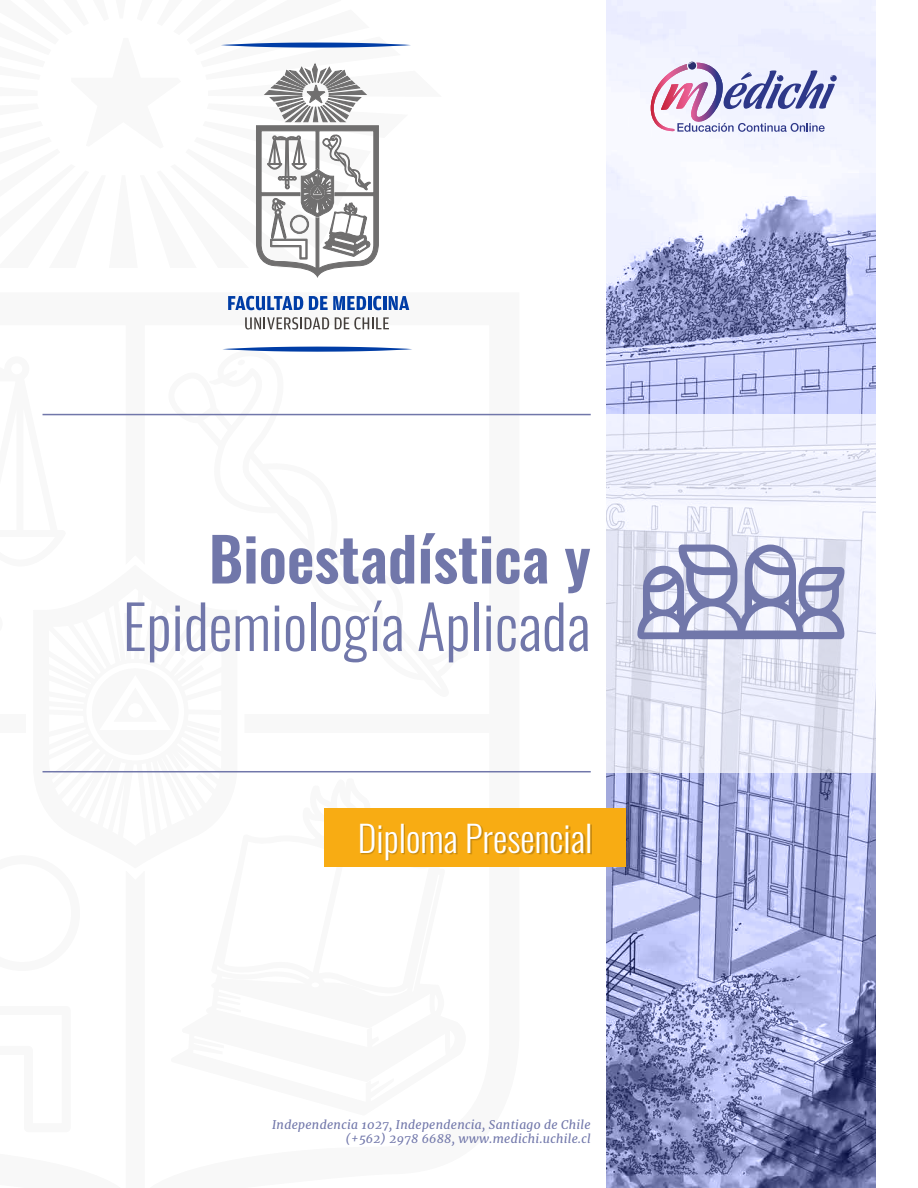
<style>
.page{position:relative;width:918px;height:1188px;background:#fff}
.page>*{position:absolute;margin:0;border:0;box-sizing:border-box;transform-origin:0 0}
.t1{font:300 60px "Oswald";color:#7177aa}
.t2{font:600 60px "Oswald";color:#7177aa}
.t3{font:300 36px "Oswald";color:#fff}
.t4{font:italic 12px/14.4px "Merriweather";letter-spacing:.025em;color:#7177aa;text-align:right}
</style>
<div class="page">
<img style="left:606px;top:1px;width:269px;height:1187px">
<svg style="left:245px;top:317px;width:84px;height:13px"></svg>
<svg style="left:335px;top:317px;width:54px;height:13px"></svg>
<svg style="left:228px;top:296px;width:75px;height:14px"></svg>
<svg style="left:309px;top:296px;width:57px;height:14px"></svg>
<hr style="left:368px;top:296px;width:3px;height:14px;background:#003da6">
<svg style="left:373px;top:296px;width:9px;height:14px"></svg>
<hr style="left:383px;top:296px;width:3px;height:14px;background:#003da6">
<svg style="left:389px;top:296px;width:20px;height:14px"></svg>
<svg style="left:221px;top:42px;width:190px;height:236px"></svg>
<svg style="left:223px;top:347px;width:189px;height:5px"></svg>
<div style="left:830px;top:75px;width:7px;height:6px;background:#2e3889;border-radius:50%"></div>
<svg style="left:649px;top:62px;width:186px;height:70px"></svg>
<svg style="left:606px;top:415px;width:270px;height:358px;fill:#eef0ff"></svg>
<hr style="left:43px;top:771px;width:548px;height:1px;background:#7177aa">
<hr style="left:43px;top:414px;width:548px;height:1px;background:#7177aa">
<div style="left:324px;top:808px;width:302px;height:59px;background:#f8ac13"></div>
<div style="left:362px;top:825px;width:230px;height:36px;background:#000;opacity:.2"></div>
<svg style="left:637px;top:545px;width:207px;height:94px"></svg>
<h1 class="t2" style="left:209px;top:528px;width:384px">Bioestadística y</h1>
<h1 class="t1" style="left:123px;top:587px;width:469px">Epidemiología Aplicada</h1>
<h2 class="t3" style="left:358px;top:814px;width:236px">Diploma Presencial</h2>
<p class="t4" style="left:272px;top:1117px;width:320px">Independencia 1027, Independencia, Santiago de Chile (+562) 2978 6688, www.medichi.uchile.cl</p>
</div>
